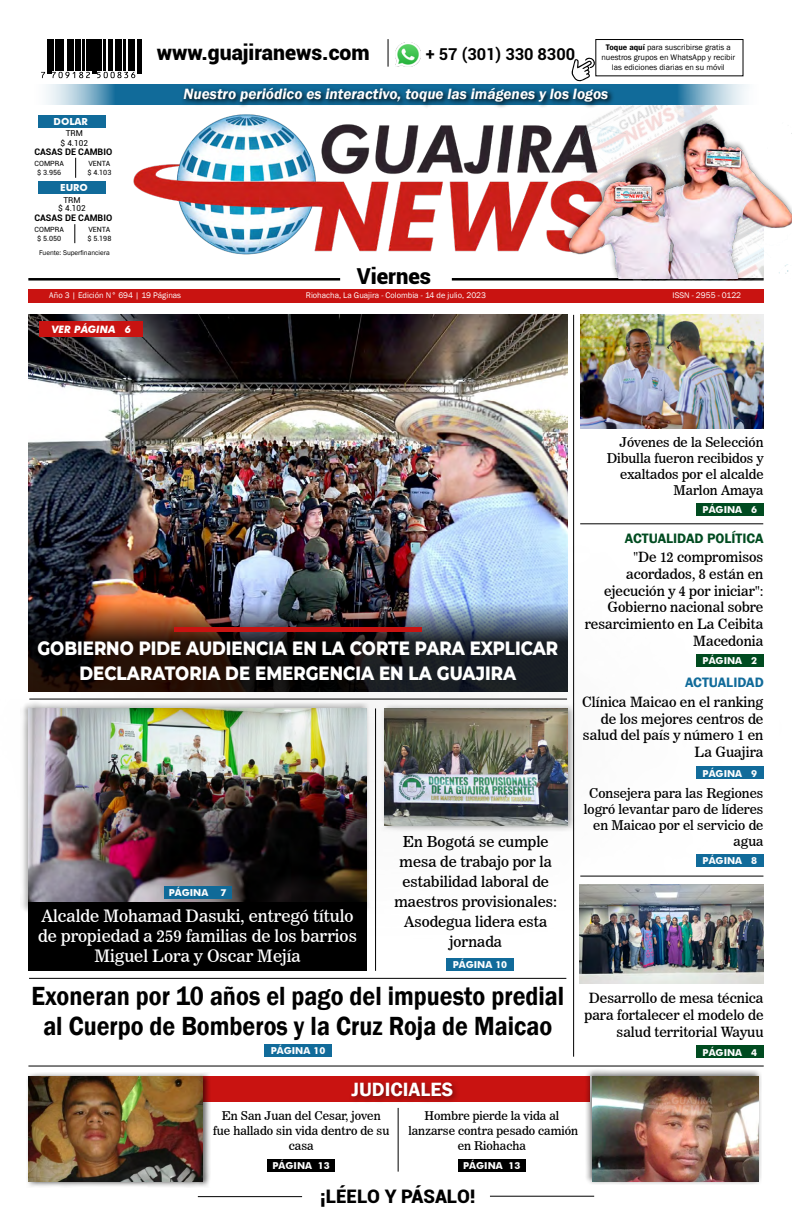
<style>
.page{position:relative;width:792px;height:1224px;background:#fff}
.page>*{position:absolute;margin:0;border:0;box-sizing:border-box;transform-origin:0 0}
.t1{font:600 27px/30px "Franklin Gothic";color:#000;text-align:center;scale:.89 1}
.t2{font:900 22px "Roboto";color:#000}
.t3{font:900 21.2px "Roboto";color:#000}
.t4{font:600 19.8px "Franklin Gothic";color:#fff}
.t5{font:800 19.6px/25.1px "Montserrat";color:#fff;text-align:center;scale:.85 1}
.t6{font:900 18.7px "Roboto";color:#000}
.t7{font:17px/20px "News 706 BT Roman C";color:#fff;text-align:center}
.t8{font:700 16.4px "Roboto";color:#000}
.t9{font:italic 600 15.3px "Franklin Gothic";color:#fff}
.t10{font:15px/20px "News 706 BT Roman C";color:#000;text-align:center}
.t11{font:14px/16.8px "News 706 BT Roman C";color:#000;text-align:right}
.t12{font:600 14px "Franklin Gothic";color:#004b20}
.t13{font:600 14px "Franklin Gothic";color:#116b9a}
.t14{font:13.4px/16.1px "News 706 BT Roman C";color:#000;text-align:right}
.t15{font:12px/15px "News 706 BT Roman C";color:#000;text-align:center}
.t16{font:italic 700 10.2px "Futura BT";color:#fff}
.t17{font:700 9.7px "Futura BT";color:#fff}
.t18{font:700 9.6px "Futura BT";color:#fff}
.t19{font:700 9px "Roboto";color:#000}
.t20{font:8.4px "Franklin Gothic";color:#fff}
.t21{font:8.3px/9.9px "Franklin Gothic";color:#000;text-align:center}
.t22{font:8.2px/9.8px "Roboto";color:#000;text-align:center}
.t23{font:7.2px/8.6px "Roboto";color:#000;text-align:center}
.t24{font:7px "Franklin Gothic";color:#000}
.s1{font-weight:600}
</style>
<div class="page">
<div style="left:28px;top:289px;width:736px;height:13px;background:#c91311"></div>
<hr style="left:28px;top:278px;width:312px;height:3px;background:#000">
<hr style="left:452px;top:278px;width:312px;height:3px;background:#000">
<svg style="left:388px;top:39px;width:1px;height:28px"></svg>
<div style="left:595px;top:39px;width:148px;height:37px;border:1px solid #000"></div>
<img style="left:396px;top:42px;width:24px;height:25px">
<hr style="left:47px;top:39px;width:2px;height:35px;background:#000">
<hr style="left:49px;top:39px;width:2px;height:35px;background:#000">
<hr style="left:51px;top:39px;width:3px;height:32px;background:#000">
<hr style="left:55px;top:39px;width:2px;height:32px;background:#000">
<hr style="left:58px;top:39px;width:2px;height:32px;background:#000">
<hr style="left:61px;top:39px;width:3px;height:32px;background:#000">
<hr style="left:67px;top:39px;width:2px;height:32px;background:#000">
<hr style="left:69px;top:39px;width:2px;height:32px;background:#000">
<hr style="left:72px;top:39px;width:2px;height:32px;background:#000">
<hr style="left:76px;top:39px;width:2px;height:32px;background:#000">
<hr style="left:79px;top:39px;width:2px;height:32px;background:#000">
<hr style="left:82px;top:39px;width:2px;height:32px;background:#000">
<hr style="left:87px;top:39px;width:2px;height:32px;background:#000">
<hr style="left:90px;top:39px;width:2px;height:32px;background:#000">
<hr style="left:93px;top:39px;width:2px;height:35px;background:#000">
<hr style="left:94px;top:39px;width:2px;height:35px;background:#000">
<hr style="left:96px;top:39px;width:2px;height:32px;background:#000">
<hr style="left:99px;top:39px;width:3px;height:32px;background:#000">
<hr style="left:103px;top:39px;width:3px;height:32px;background:#000">
<hr style="left:108px;top:39px;width:2px;height:32px;background:#000">
<hr style="left:110px;top:39px;width:3px;height:32px;background:#000">
<hr style="left:115px;top:39px;width:2px;height:32px;background:#000">
<hr style="left:117px;top:39px;width:2px;height:32px;background:#000">
<hr style="left:120px;top:39px;width:2px;height:32px;background:#000">
<hr style="left:124px;top:39px;width:2px;height:32px;background:#000">
<hr style="left:129px;top:39px;width:2px;height:32px;background:#000">
<hr style="left:131px;top:39px;width:2px;height:32px;background:#000">
<hr style="left:133px;top:39px;width:2px;height:32px;background:#000">
<hr style="left:138px;top:39px;width:2px;height:35px;background:#000">
<hr style="left:140px;top:39px;width:2px;height:35px;background:#000">
<svg style="left:41px;top:72px;width:4px;height:6px"></svg>
<svg style="left:52px;top:72px;width:38px;height:6px"></svg>
<svg style="left:97px;top:72px;width:38px;height:6px"></svg>
<div style="left:39px;top:115px;width:67px;height:13px;background:#116b9a"></div>
<div style="left:39px;top:181px;width:67px;height:13px;background:#116b9a"></div>
<svg style="left:75px;top:158px;width:1px;height:20px"></svg>
<svg style="left:74px;top:224px;width:1px;height:19px"></svg>
<hr style="left:198px;top:1196px;width:104px;height:1px;background:#000">
<hr style="left:490px;top:1196px;width:104px;height:1px;background:#000">
<svg style="left:571px;top:57px;width:24px;height:25px"></svg>
<img style="left:582px;top:105px;width:182px;height:176px">
<svg style="left:46px;top:84px;width:702px;height:20px;background:#5595b6"></svg>
<img style="left:133px;top:113px;width:473px;height:142px">
<div style="left:564px;top:115px;width:228px;height:165px;background:#000;opacity:.37"></div>
<img style="left:569px;top:122px;width:223px;height:156px">
<svg style="left:181px;top:85px;width:434px;height:23px;background:#2c6888"></svg>
<img style="left:28px;top:315px;width:539px;height:199px">
<hr style="left:573px;top:315px;width:1px;height:742px;background:#000">
<hr style="left:28px;top:1066px;width:736px;height:1px;background:#000">
<hr style="left:29px;top:978px;width:537px;height:1px;background:#000">
<div style="left:40px;top:322px;width:103px;height:15px;background:#c91311"></div>
<hr style="left:375px;top:708px;width:1px;height:263px;background:#000">
<div style="left:264px;top:1044px;width:68px;height:13px;background:#116b9a"></div>
<div style="left:446px;top:958px;width:68px;height:13px;background:#116b9a"></div>
<div style="left:696px;top:503px;width:68px;height:13px;background:#004b20"></div>
<img style="left:580px;top:315px;width:184px;height:114px">
<div style="left:696px;top:1045px;width:68px;height:13px;background:#004b20"></div>
<div style="left:203px;top:1076px;width:387px;height:25px;background:#c91311"></div>
<div style="left:349px;top:1079px;width:111px;height:25px;background:#000;opacity:.41"></div>
<div style="left:584px;top:1069px;width:178px;height:116px;background:#000;opacity:.58"></div>
<img style="left:592px;top:1077px;width:166px;height:104px">
<div style="left:26px;top:1072px;width:185px;height:115px;background:#000;opacity:.58"></div>
<img style="left:28px;top:1077px;width:175px;height:104px">
<div style="left:458px;top:1159px;width:68px;height:13px;background:#000"></div>
<div style="left:267px;top:1159px;width:68px;height:13px;background:#000"></div>
<hr style="left:398px;top:1108px;width:1px;height:64px;background:#000">
<div style="left:0;top:514px;width:786px;height:445px;background:#000;opacity:.65"></div>
<div style="left:174px;top:627px;width:248px;height:5px;background:#c91311"></div>
<div style="left:696px;top:766px;width:68px;height:13px;background:#116b9a"></div>
<div style="left:696px;top:854px;width:68px;height:13px;background:#116b9a"></div>
<div style="left:28px;top:903px;width:339px;height:68px;background:#000"></div>
<img style="left:580px;top:885px;width:184px;height:99px">
<h3 class="t3" style="left:157px;top:37px;width:214px">www.guajiranews.com</h3>
<p class="t8" style="left:426px;top:42px;width:151px">+ 57 (301) 330 8300</p>
<p class="t21" style="left:601px;top:42px;width:135px"><span class="s1">Toque aquí</span> para suscribirse gratis a nuestros grupos en WhatsApp y recibir las ediciones diarias en su móvil</p>
<p class="t17" style="left:54px;top:116px;width:36px">DOLAR</p>
<p class="t22" style="left:61px;top:128px;width:29px">TRM<br>$ 4.102</p>
<p class="t19" style="left:34px;top:146px;width:79px">CASAS DE CAMBIO</p>
<p class="t23" style="left:35px;top:159px;width:31px">COMPRA $ 3.956</p>
<p class="t23" style="left:87px;top:159px;width:25px;text-align:left">VENTA $ 4.103</p>
<p class="t17" style="left:60px;top:182px;width:29px">EURO</p>
<p class="t22" style="left:58px;top:195px;width:29px;line-height:8.2px">TRM<br>$ 4.102</p>
<p class="t19" style="left:34px;top:212px;width:79px">CASAS DE CAMBIO</p>
<p class="t24" style="left:39px;top:248px;width:72px">Fuente: Superfinanciera</p>
<p class="t23" style="left:35px;top:225px;width:31px">COMPRA $ 5.050</p>
<p class="t23" style="left:87px;top:225px;width:25px;text-align:left">VENTA $ 5.198</p>
<p class="t9" style="left:184px;top:84px;width:426px">Nuestro periódico es interactivo, toque las imágenes y los logos</p>
<h2 class="t2" style="left:357px;top:260px;width:76px">Viernes</h2>
<p class="t20" style="left:49px;top:290px;width:133px">Año 3 | Edición N° 694 | 19 Páginas</p>
<p class="t20" style="left:306px;top:290px;width:182px">Riohacha, La Guajira - Colombia - 14 de julio, 2023</p>
<p class="t16" style="left:52px;top:323px;width:81px">VER PÁGINA 6</p>
<p class="t20" style="left:673px;top:290px;width:70px">ISSN - 2955 - 0122</p>
<h3 class="t5" style="left:37px;top:635px;width:614px">GOBIERNO PIDE AUDIENCIA EN LA CORTE PARA EXPLICAR<br>DECLARATORIA DE EMERGENCIA EN LA GUAJIRA</h3>
<p class="t18" style="left:169px;top:887px;width:41px">PÁGINA</p>
<p class="t18" style="left:220px;top:887px;width:7px">7</p>
<p class="t7" style="left:38px;top:906px;width:320px">Alcalde Mohamad Dasuki, entregó título de propiedad a 259 familias de los barrios<br>Miguel Lora y Oscar Mejía</p>
<p class="t10" style="left:394px;top:831px;width:164px">En Bogotá se cumple mesa de trabajo por la estabilidad laboral de maestros provisionales:<br>Asodegua lidera esta jornada</p>
<p class="t18" style="left:453px;top:959px;width:56px">PÁGINA 10</p>
<h1 class="t1" style="left:31px;top:982px;width:600px">Exoneran por 10 años el pago del impuesto predial al Cuerpo de Bomberos y la Cruz Roja de Maicao</h1>
<p class="t18" style="left:271px;top:1045px;width:56px">PÁGINA 10</p>
<p class="t14" style="left:607px;top:434px;width:158px">Jóvenes de la Selección<br>Dibulla fueron recibidos y exaltados por el alcalde<br>Marlon Amaya</p>
<p class="t18" style="left:703px;top:504px;width:56px">PÁGINA 6</p>
<p class="t11" style="left:585px;top:549px;width:180px">"De 12 compromisos acordados, 8 están en ejecución y 4 por iniciar":<br>Gobierno nacional sobre resarcimiento en La Ceibita<br>Macedonia</p>
<p class="t12" style="left:625px;top:530px;width:140px">ACTUALIDAD POLÍTICA</p>
<p class="t18" style="left:703px;top:655px;width:56px">PÁGINA 2</p>
<p class="t13" style="left:685px;top:673px;width:80px">ACTUALIDAD</p>
<p class="t11" style="left:582px;top:693px;width:183px">Clínica Maicao en el ranking de los mejores centros de salud del país y número 1 en<br>La Guajira</p>
<p class="t18" style="left:703px;top:767px;width:56px">PÁGINA 9</p>
<p class="t14" style="left:584px;top:785px;width:181px">Consejera para las Regiones logró levantar paro de líderes en Maicao por el servicio de agua</p>
<p class="t18" style="left:703px;top:855px;width:56px">PÁGINA 8</p>
<p class="t11" style="left:584px;top:990px;width:181px">Desarrollo de mesa técnica para fortalecer el modelo de salud territorial Wayuu</p>
<p class="t18" style="left:703px;top:1046px;width:56px">PÁGINA 4</p>
<h3 class="t4" style="left:352px;top:1077px;width:103px">JUDICIALES</h3>
<p class="t15" style="left:213px;top:1108px;width:178px">En San Juan del Cesar, joven fue hallado sin vida dentro de su casa</p>
<p class="t18" style="left:273px;top:1160px;width:59px">PÁGINA 13</p>
<p class="t18" style="left:463px;top:1160px;width:59px">PÁGINA 13</p>
<p class="t15" style="left:408px;top:1108px;width:171px">Hombre pierde la vida al lanzarse contra pesado camión en Riohacha</p>
<h3 class="t6" style="left:320px;top:1183px;width:157px">¡LÉELO Y PÁSALO!</h3>
</div>
